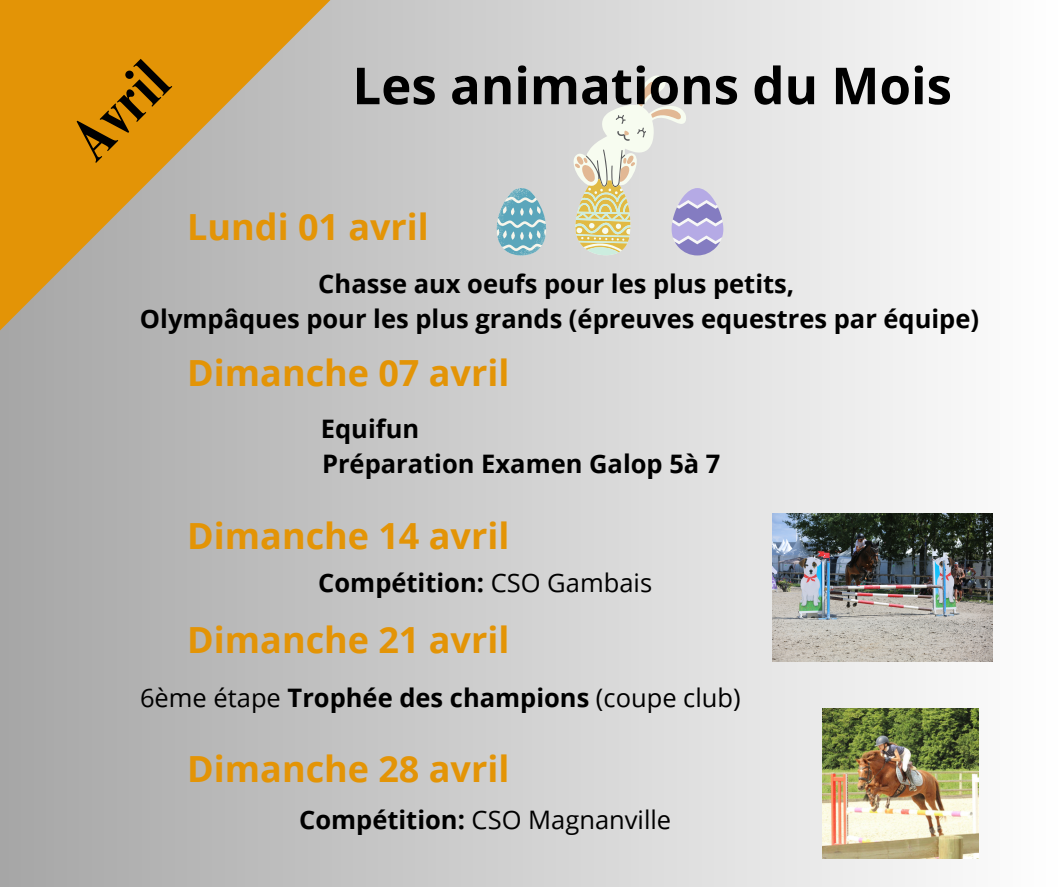
<style>
.page{position:relative;width:1058px;height:887px;background:#fff}
.page>*{position:absolute;margin:0;border:0;box-sizing:border-box;transform-origin:0 0}
.t1{font:700 condensed 61.65px "Times NRMT Pro";color:#000}
.t2{font:700 51px "Open Sans";color:#000}
.t3{font:700 36px "Open Sans";color:#e39406}
.t4{font:700 25.5px/34.8px "Open Sans";color:#000;text-align:center}
.t5{font:25.5px "Open Sans";color:#000}
.s1{font-weight:400}
.s2{font-weight:700}
</style>
<div class="page">
<div style="left:0;top:0;width:1058px;height:886px;background:linear-gradient(to right,#a6a6a6,#fefefe)"></div>
<svg style="left:0;top:0;width:330px;height:330px;background:#cda55e"></svg>
<img style="left:822px;top:708px;width:156px;height:150px">
<img style="left:772px;top:514px;width:220px;height:147px">
<svg style="left:496px;top:188px;width:50px;height:67px;background:#93bec8"></svg>
<svg style="left:573px;top:75px;width:150px;height:180px;background:#dad8d1"></svg>
<p class="t1" style="left:64px;top:132px;width:111px;rotate:-45deg">Avril</p>
<p class="t2" style="left:352px;top:50px;width:601px">Les animations du Mois</p>
<h3 class="t3" style="left:187px;top:202px;width:243px">Lundi 01 avril</h3>
<h3 class="t4" style="left:140px;top:266px;width:840px">Chasse aux oeufs pour les plus petits,<br>Olympâques pour les plus grands (épreuves equestres par équipe)</h3>
<p class="t3" style="left:187px;top:347px;width:323px">Dimanche 07 avril</p>
<h3 class="t4" style="left:321px;top:411px;width:401px;text-align:left">Equifun<br>Préparation Examen Galop 5à 7</h3>
<h4 class="t3" style="left:187px;top:510px;width:323px">Dimanche 14 avril</h4>
<p class="t4" style="left:318px;top:565px;width:335px">Compétition: <span class="s1">CSO Gambais</span></p>
<h4 class="t3" style="left:187px;top:614px;width:323px">Dimanche 21 avril</h4>
<h3 class="t5" style="left:140px;top:680px;width:602px">6ème étape <span class="s2">Trophée des champions</span> (coupe club)</h3>
<p class="t3" style="left:187px;top:743px;width:323px">Dimanche 28 avril</p>
<p class="t5" style="left:299px;top:801px;width:373px"><span class="s2">Compétition:</span> CSO Magnanville</p>
</div>
